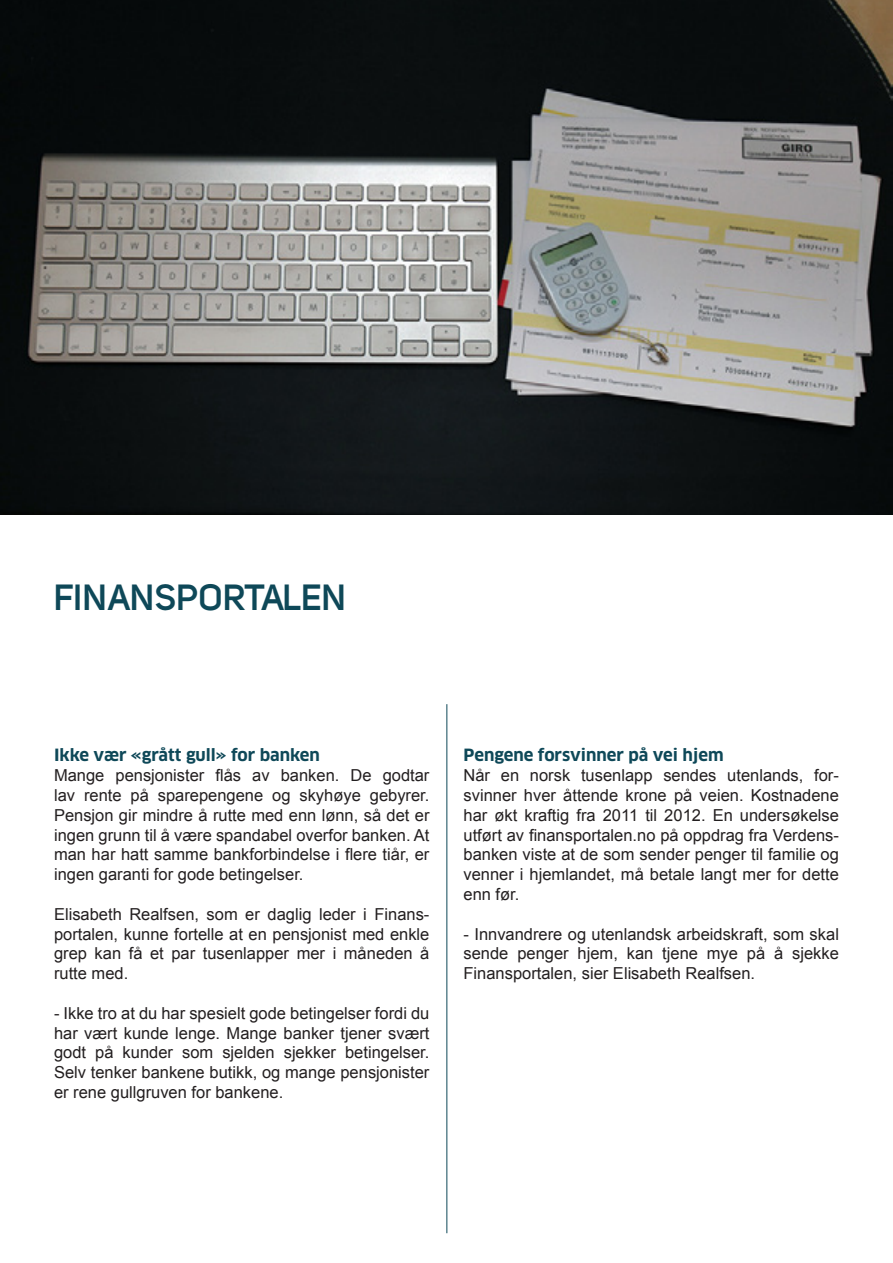
<style>
.page{position:relative;width:893px;height:1263px;background:#fff}
.page>*{position:absolute;margin:0;border:0;box-sizing:border-box;transform-origin:0 0}
.t1{font:700 36px "Uni Sans Semi";color:#0e4858}
.t2{font:16.5px/19.8px "Arial";color:#231f20;text-align:justify}
.t3{font:700 16.5px "Clan OT";color:#0e4858}
</style>
<div class="page">
<img style="left:0;top:0;width:893px;height:514px">
<hr style="left:446px;top:704px;width:1px;height:529px;background:#0e4858">
<p class="t1" style="left:54px;top:575px;width:294px">FINANSPORTALEN</p>
<p class="t3" style="left:54px;top:746px;width:268px">Ikke vær «grått gull» for banken</p>
<p class="t2" style="left:54px;top:766px;width:377px">Mange pensjonister flås av banken. De godtar lav rente på sparepengene og skyhøye gebyrer.<br>Pensjon gir mindre å rutte med enn lønn, så det er ingen grunn til å være spandabel overfor banken. At man har hatt samme bankforbindelse i flere tiår, er ingen garanti for gode betingelser.</p>
<p class="t2" style="left:54px;top:904px;width:377px">Elisabeth Realfsen, som er daglig leder i Finans&shy;portalen, kunne fortelle at en pensjonist med enkle grep kan få et par tusenlapper mer i måneden å rutte med.</p>
<p class="t2" style="left:54px;top:1003px;width:377px">- Ikke tro at du har spesielt gode betingelser fordi du har vært kunde lenge. Mange banker tjener svært godt på kunder som sjelden sjekker betingelser.<br>Selv tenker bankene butikk, og mange pensjonister er rene gullgruven for bankene.</p>
<p class="t3" style="left:463px;top:746px;width:262px">Pengene forsvinner på vei hjem</p>
<p class="t2" style="left:463px;top:766px;width:377px">Når en norsk tusenlapp sendes utenlands, for&shy;svinner hver åttende krone på veien. Kostnadene har økt kraftig fra 2011 til 2012. En undersøkelse utført av finansportalen.no på oppdrag fra Verdens&shy;banken viste at de som sender penger til familie og venner i hjemlandet, må betale langt mer for dette enn før.</p>
<p class="t2" style="left:463px;top:924px;width:377px">- Innvandrere og utenlandsk arbeidskraft, som skal sende penger hjem, kan tjene mye på å sjekke Finansportalen, sier Elisabeth Realfsen.</p>
</div>
